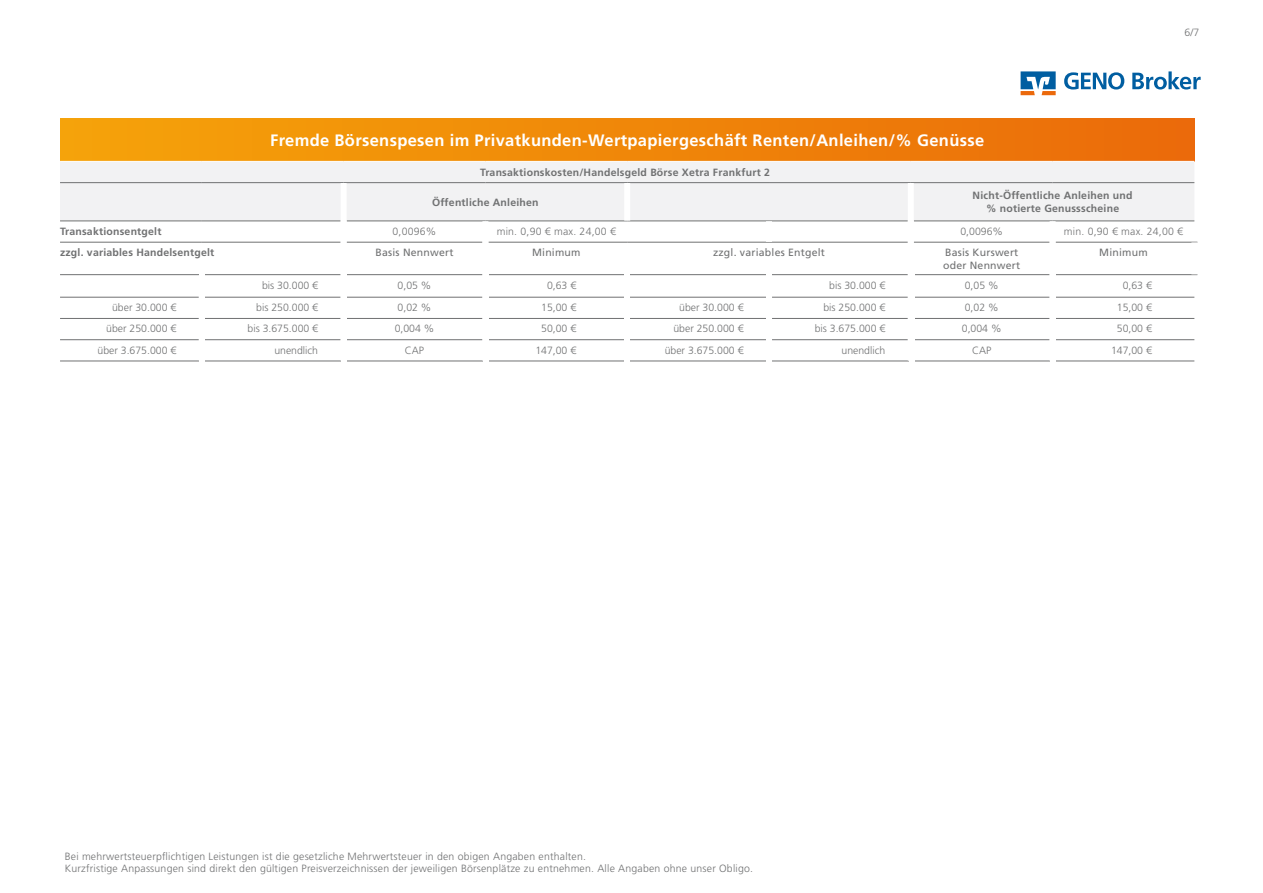
<style>
.page{position:relative;width:1263px;height:893px;background:#fff}
.page>*{position:absolute;margin:0;border:0;box-sizing:border-box;transform-origin:0 0}
.t1{font:700 16.5px "Frutiger LT";letter-spacing:.02em;color:#fff}
.t2{font:300 10.5px/12.6px "Frutiger LT";letter-spacing:.02em;color:#707172}
.t3{font:700 10.5px/12.6px "Frutiger LT";letter-spacing:.02em;color:#707172;text-align:center}
.t4{font:300 10.5px "Frutiger LT";color:#707172}
.t5{font:10.5px/12.6px "Frutiger LT";letter-spacing:.02em;color:#707172}
</style>
<div class="page">
<svg style="left:1064px;top:72px;width:60px;height:18px"></svg>
<svg style="left:1132px;top:71px;width:68px;height:19px"></svg>
<svg style="left:1020px;top:71px;width:36px;height:24px"></svg>
<div style="left:60px;top:119px;width:1134px;height:42px;background:linear-gradient(to right,#f5a409,#eb6a0a)"></div>
<div style="left:60px;top:162px;width:1134px;height:59px;background:#f2f2f3"></div>
<div style="left:347px;top:183px;width:847px;height:38px;background:#f2f2f3"></div>
<svg style="left:205px;top:275px;width:989px;height:86px"></svg>
<hr style="left:60px;top:182px;width:142px;height:1px;background:#707172">
<hr style="left:202px;top:182px;width:142px;height:1px;background:#707172">
<hr style="left:344px;top:182px;width:141px;height:1px;background:#707172">
<hr style="left:485px;top:182px;width:142px;height:1px;background:#707172">
<hr style="left:627px;top:182px;width:142px;height:1px;background:#707172">
<hr style="left:769px;top:182px;width:142px;height:1px;background:#707172">
<hr style="left:911px;top:182px;width:141px;height:1px;background:#707172">
<hr style="left:1052px;top:182px;width:142px;height:1px;background:#707172">
<hr style="left:60px;top:221px;width:142px;height:1px;background:#707172">
<hr style="left:202px;top:221px;width:139px;height:1px;background:#707172">
<hr style="left:347px;top:221px;width:138px;height:1px;background:#707172">
<hr style="left:485px;top:221px;width:142px;height:1px;background:#707172">
<hr style="left:627px;top:221px;width:142px;height:1px;background:#707172">
<hr style="left:769px;top:221px;width:139px;height:1px;background:#707172">
<hr style="left:914px;top:221px;width:138px;height:1px;background:#707172">
<hr style="left:1052px;top:221px;width:142px;height:1px;background:#707172">
<hr style="left:60px;top:242px;width:142px;height:1px;background:#707172">
<hr style="left:202px;top:242px;width:139px;height:1px;background:#707172">
<hr style="left:347px;top:242px;width:135px;height:1px;background:#707172">
<hr style="left:488px;top:242px;width:139px;height:1px;background:#707172">
<hr style="left:627px;top:242px;width:142px;height:1px;background:#707172">
<hr style="left:769px;top:242px;width:139px;height:1px;background:#707172">
<hr style="left:914px;top:242px;width:135px;height:1px;background:#707172">
<hr style="left:1055px;top:242px;width:142px;height:1px;background:#707172">
<hr style="left:60px;top:274px;width:142px;height:1px;background:#707172">
<hr style="left:202px;top:274px;width:139px;height:1px;background:#707172">
<hr style="left:347px;top:274px;width:135px;height:1px;background:#707172">
<hr style="left:488px;top:274px;width:139px;height:1px;background:#707172">
<hr style="left:627px;top:274px;width:142px;height:1px;background:#707172">
<hr style="left:769px;top:274px;width:139px;height:1px;background:#707172">
<hr style="left:914px;top:274px;width:135px;height:1px;background:#707172">
<hr style="left:1055px;top:274px;width:142px;height:1px;background:#707172">
<hr style="left:60px;top:297px;width:139px;height:1px;background:#707172">
<hr style="left:205px;top:297px;width:136px;height:1px;background:#707172">
<hr style="left:347px;top:297px;width:135px;height:1px;background:#707172">
<hr style="left:488px;top:297px;width:139px;height:1px;background:#707172">
<hr style="left:627px;top:297px;width:139px;height:1px;background:#707172">
<hr style="left:772px;top:297px;width:136px;height:1px;background:#707172">
<hr style="left:914px;top:297px;width:135px;height:1px;background:#707172">
<hr style="left:1055px;top:297px;width:139px;height:1px;background:#707172">
<hr style="left:60px;top:318px;width:139px;height:1px;background:#707172">
<hr style="left:205px;top:318px;width:136px;height:1px;background:#707172">
<hr style="left:347px;top:318px;width:135px;height:1px;background:#707172">
<hr style="left:488px;top:318px;width:139px;height:1px;background:#707172">
<hr style="left:627px;top:318px;width:139px;height:1px;background:#707172">
<hr style="left:772px;top:318px;width:136px;height:1px;background:#707172">
<hr style="left:914px;top:318px;width:135px;height:1px;background:#707172">
<hr style="left:1055px;top:318px;width:139px;height:1px;background:#707172">
<hr style="left:60px;top:339px;width:139px;height:1px;background:#707172">
<hr style="left:205px;top:339px;width:136px;height:1px;background:#707172">
<hr style="left:347px;top:339px;width:135px;height:1px;background:#707172">
<hr style="left:488px;top:339px;width:139px;height:1px;background:#707172">
<hr style="left:627px;top:339px;width:139px;height:1px;background:#707172">
<hr style="left:772px;top:339px;width:136px;height:1px;background:#707172">
<hr style="left:914px;top:339px;width:135px;height:1px;background:#707172">
<hr style="left:1055px;top:339px;width:139px;height:1px;background:#707172">
<hr style="left:60px;top:361px;width:142px;height:1px;background:#707172">
<hr style="left:202px;top:361px;width:142px;height:1px;background:#707172">
<hr style="left:344px;top:361px;width:141px;height:1px;background:#707172">
<hr style="left:485px;top:361px;width:142px;height:1px;background:#707172">
<hr style="left:627px;top:361px;width:142px;height:1px;background:#707172">
<hr style="left:769px;top:361px;width:142px;height:1px;background:#707172">
<hr style="left:911px;top:361px;width:141px;height:1px;background:#707172">
<hr style="left:1052px;top:361px;width:142px;height:1px;background:#707172">
<div style="left:341px;top:183px;width:6px;height:38px;background:#fff"></div>
<div style="left:624px;top:183px;width:6px;height:38px;background:#fff"></div>
<div style="left:908px;top:183px;width:6px;height:38px;background:#fff"></div>
<div style="left:482px;top:221px;width:6px;height:21px;background:#fff"></div>
<div style="left:766px;top:221px;width:6px;height:21px;background:#fff"></div>
<div style="left:1049px;top:221px;width:6px;height:21px;background:#fff"></div>
<div style="left:1191px;top:242px;width:6px;height:32px;background:#fff"></div>
<div style="left:482px;top:275px;width:6px;height:22px;background:#fff"></div>
<div style="left:1049px;top:275px;width:6px;height:22px;background:#fff"></div>
<div style="left:482px;top:297px;width:6px;height:21px;background:#fff"></div>
<div style="left:1049px;top:297px;width:6px;height:21px;background:#fff"></div>
<div style="left:482px;top:318px;width:6px;height:22px;background:#fff"></div>
<div style="left:1049px;top:318px;width:6px;height:22px;background:#fff"></div>
<div style="left:482px;top:340px;width:6px;height:21px;background:#fff"></div>
<div style="left:1049px;top:340px;width:6px;height:21px;background:#fff"></div>
<div style="left:199px;top:268px;width:6px;height:102px;background:#fff"></div>
<div style="left:341px;top:268px;width:6px;height:102px;background:#fff"></div>
<div style="left:483px;top:268px;width:6px;height:102px;background:#fff"></div>
<div style="left:624px;top:268px;width:6px;height:102px;background:#fff"></div>
<div style="left:766px;top:268px;width:6px;height:102px;background:#fff"></div>
<div style="left:908px;top:268px;width:6px;height:102px;background:#fff"></div>
<div style="left:1050px;top:268px;width:6px;height:102px;background:#fff"></div>
<h1 class="t1" style="left:270px;top:131px;width:716px">Fremde Börsenspesen im Privatkunden-Wertpapiergeschäft Renten/Anleihen/% Genüsse</h1>
<p class="t3" style="left:480px;top:166px;width:291px">Transaktionskosten/Handelsgeld Börse Xetra Frankfurt 2</p>
<p class="t3" style="left:432px;top:196px;width:108px">Öffentliche Anleihen</p>
<p class="t3" style="left:973px;top:190px;width:161px">Nicht-Öffentliche Anleihen und % notierte Genussscheine</p>
<p class="t2" style="left:1184px;top:26px;width:16px">6/7</p>
<p class="t3" style="left:60px;top:226px;width:103px">Transaktionsentgelt</p>
<p class="t2" style="left:393px;top:226px;width:45px">0,0096%</p>
<p class="t2" style="left:497px;top:226px;width:121px">min. 0,90 € max. 24,00 €</p>
<p class="t2" style="left:960px;top:226px;width:44px">0,0096%</p>
<p class="t2" style="left:1064px;top:226px;width:121px">min. 0,90 € max. 24,00 €</p>
<p class="t3" style="left:60px;top:246px;width:156px">zzgl. variables Handelsentgelt</p>
<p class="t5" style="left:375px;top:246px;width:79px">Basis Nennwert</p>
<p class="t5" style="left:532px;top:246px;width:50px">Minimum</p>
<p class="t5" style="left:713px;top:246px;width:113px">zzgl. variables Entgelt</p>
<p class="t5" style="left:943px;top:246px;width:79px">Basis Kurswert oder Nennwert</p>
<p class="t5" style="left:1099px;top:246px;width:50px">Minimum</p>
<p class="t2" style="left:262px;top:279px;width:58px">bis 30.000 €</p>
<p class="t2" style="left:398px;top:279px;width:35px">0,05 %</p>
<p class="t2" style="left:547px;top:279px;width:31px">0,63 €</p>
<p class="t2" style="left:829px;top:279px;width:58px">bis 30.000 €</p>
<p class="t2" style="left:965px;top:279px;width:35px">0,05 %</p>
<p class="t2" style="left:1123px;top:279px;width:31px">0,63 €</p>
<p class="t4" style="left:112px;top:301px;width:66px">über 30.000 €</p>
<p class="t4" style="left:256px;top:301px;width:63px">bis 250.000 €</p>
<p class="t2" style="left:398px;top:301px;width:35px">0,02 %</p>
<p class="t2" style="left:541px;top:301px;width:37px">15,00 €</p>
<p class="t4" style="left:679px;top:301px;width:66px">über 30.000 €</p>
<p class="t4" style="left:823px;top:301px;width:63px">bis 250.000 €</p>
<p class="t2" style="left:965px;top:301px;width:35px">0,02 %</p>
<p class="t2" style="left:1117px;top:301px;width:37px">15,00 €</p>
<p class="t4" style="left:106px;top:323px;width:72px">über 250.000 €</p>
<p class="t4" style="left:247px;top:323px;width:72px">bis 3.675.000 €</p>
<p class="t2" style="left:395px;top:323px;width:41px">0,004 %</p>
<p class="t2" style="left:541px;top:323px;width:37px">50,00 €</p>
<p class="t4" style="left:673px;top:323px;width:72px">über 250.000 €</p>
<p class="t4" style="left:815px;top:323px;width:72px">bis 3.675.000 €</p>
<p class="t2" style="left:962px;top:323px;width:41px">0,004 %</p>
<p class="t2" style="left:1117px;top:323px;width:37px">50,00 €</p>
<p class="t4" style="left:98px;top:344px;width:80px">über 3.675.000 €</p>
<p class="t4" style="left:274px;top:344px;width:45px">unendlich</p>
<p class="t2" style="left:405px;top:344px;width:21px">CAP</p>
<p class="t2" style="left:535px;top:344px;width:42px">147,00 €</p>
<p class="t4" style="left:665px;top:344px;width:80px">über 3.675.000 €</p>
<p class="t4" style="left:841px;top:344px;width:45px">unendlich</p>
<p class="t2" style="left:972px;top:344px;width:21px">CAP</p>
<p class="t2" style="left:1111px;top:344px;width:42px">147,00 €</p>
<p class="t2" style="left:65px;top:850px;width:690px">Bei mehrwertsteuerpflichtigen Leistungen ist die gesetzliche Mehrwertsteuer in den obigen Angaben enthalten.<br>Kurzfristige Anpassungen sind direkt den gültigen Preisverzeichnissen der jeweiligen Börsenplätze zu entnehmen. Alle Angaben ohne unser Obligo.</p>
</div>
